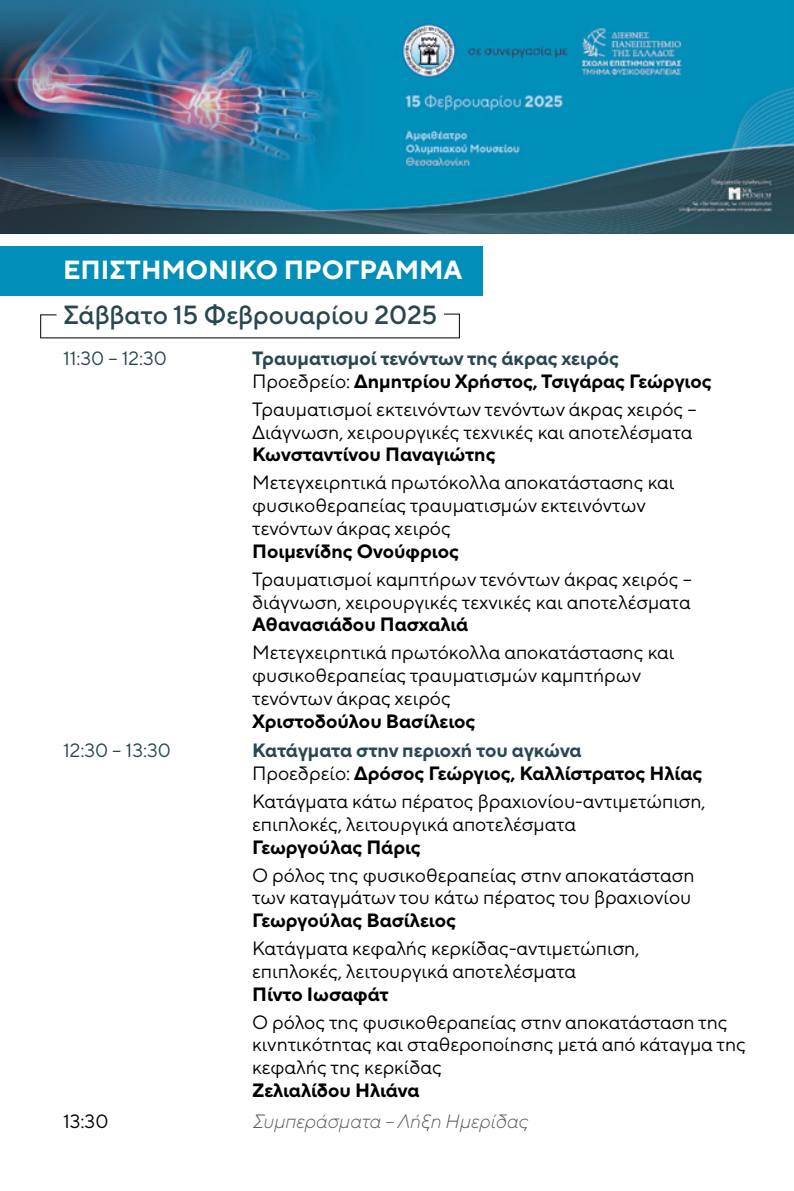
<style>
.page{position:relative;width:794px;height:1191px;background:#fff}
.page>*{position:absolute;margin:0;border:0;box-sizing:border-box;transform-origin:0 0}
.t1{font:500 26.25px "TT Norms Pro";color:#294751}
.t2{font:700 26.25px "TT Norms Pro";color:#fff}
.t3{font:19.25px/22.8px "TT Norms Pro";color:#000}
.t4{font:700 19.25px/22.8px "TT Norms Pro";color:#000}
.t5{font:700 19.25px/22.8px "TT Norms Pro";color:#294751}
.t6{font:italic 300 19.25px "TT Norms Pro";color:#58595b}
.t7{font:19.25px "TT Norms Pro";color:#294751}
.s1{font-weight:400;color:#000}
.s2{color:#000}
.s3{color:#294751}
.s4{font-weight:400}
</style>
<div class="page">
<div style="left:0;top:246px;width:482px;height:50px;background:#018fba"></div>
<img style="left:0;top:0;width:794px;height:233px">
<svg style="left:40px;top:314px;width:17px;height:23px"></svg>
<svg style="left:444px;top:314px;width:16px;height:23px"></svg>
<hr style="left:40px;top:337px;width:420px;height:1px;background:#000">
<h1 class="t2" style="left:63px;top:253px;width:401px">ΕΠΙΣΤΗΜΟΝΙΚΟ ΠΡΟΓΡΑΜΜΑ</h1>
<h1 class="t1" style="left:63px;top:298px;width:376px">Σάββατο 15 Φεβρουαρίου 2025</h1>
<p class="t7" style="left:63px;top:346px;width:105px">11:30 – 12:30</p>
<p class="t5" style="left:252px;top:346px;width:461px">Τραυματισμοί τενόντων της άκρας χειρός<br><span class="s1">Προεδρείο:</span> <span class="s2">Δημητρίου Χρήστος, Τσιγάρας Γεώργιος</span></p>
<p class="t3" style="left:252px;top:397px;width:446px">Τραυματισμοί εκτεινόντων τενόντων άκρας χειρός –<br>Διάγνωση, χειρουργικές τεχνικές και αποτελέσματα</p>
<p class="t4" style="left:252px;top:442px;width:245px">Κωνσταντίνου Παναγιώτης</p>
<p class="t3" style="left:252px;top:471px;width:424px">Μετεγχειρητικά πρωτόκολλα αποκατάστασης και φυσικοθεραπείας τραυματισμών εκτεινόντων τενόντων άκρας χειρός</p>
<p class="t4" style="left:252px;top:539px;width:208px">Ποιμενίδης Ονούφριος</p>
<p class="t3" style="left:252px;top:567px;width:441px">Τραυματισμοί καμπτήρων τενόντων άκρας χειρός – διάγνωση, χειρουργικές τεχνικές και αποτελέσματα</p>
<p class="t4" style="left:252px;top:612px;width:218px">Αθανασιάδου Πασχαλιά</p>
<p class="t3" style="left:252px;top:640px;width:424px">Μετεγχειρητικά πρωτόκολλα αποκατάστασης και φυσικοθεραπείας τραυματισμών καμπτήρων τενόντων άκρας χειρός</p>
<p class="t4" style="left:252px;top:709px;width:225px">Χριστοδούλου Βασίλειος</p>
<p class="t7" style="left:63px;top:738px;width:109px">12:30 – 13:30</p>
<p class="t4" style="left:252px;top:738px;width:452px"><span class="s3">Κατάγματα στην περιοχή του αγκώνα<br></span><span class="s4">Προεδρείο:</span> Δρόσος Γεώργιος, Καλλίστρατος Ηλίας</p>
<p class="t3" style="left:252px;top:789px;width:455px">Κατάγματα κάτω πέρατος βραχιονίου-αντιμετώπιση, επιπλοκές, λειτουργικά αποτελέσματα</p>
<p class="t4" style="left:252px;top:835px;width:170px">Γεωργούλας Πάρις</p>
<p class="t3" style="left:252px;top:863px;width:444px">Ο ρόλος της φυσικοθεραπείας στην αποκατάσταση των καταγμάτων του κάτω πέρατος του βραχιονίου</p>
<p class="t4" style="left:252px;top:908px;width:205px">Γεωργούλας Βασίλειος</p>
<p class="t3" style="left:252px;top:936px;width:389px">Κατάγματα κεφαλής κερκίδας-αντιμετώπιση, επιπλοκές, λειτουργικά αποτελέσματα</p>
<p class="t4" style="left:252px;top:981px;width:138px">Πίντο Ιωσαφάτ</p>
<p class="t3" style="left:252px;top:1010px;width:495px">Ο ρόλος της φυσικοθεραπείας στην αποκατάσταση της κινητικότητας και σταθεροποίησης μετά από κάταγμα της κεφαλής της κερκίδας</p>
<p class="t4" style="left:252px;top:1078px;width:169px">Ζελιαλίδου Ηλιάνα</p>
<p class="t3" style="left:63px;top:1109px;width:47px">13:30</p>
<p class="t6" style="left:252px;top:1109px;width:277px">Συμπεράσματα – Λήξη Ημερίδας</p>
</div>
